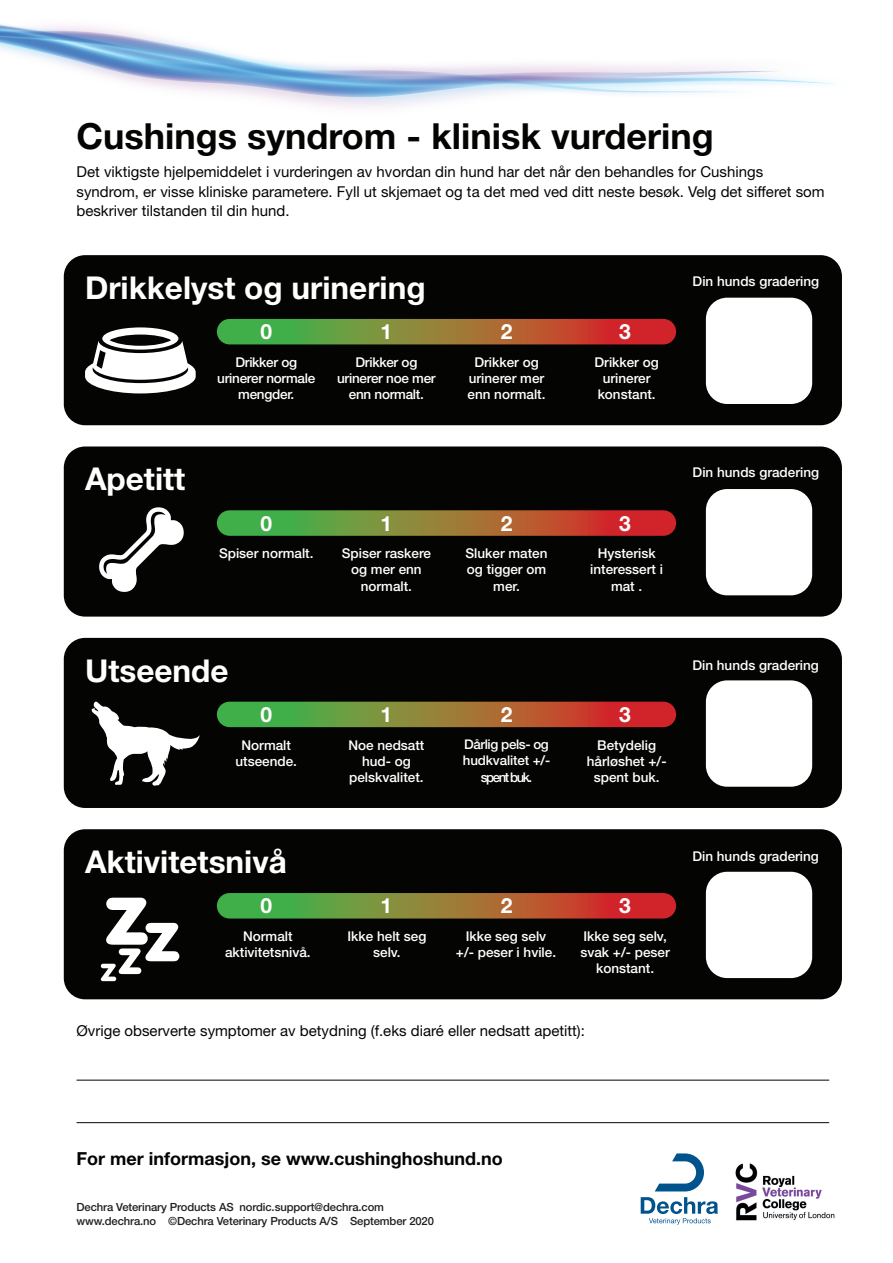
<style>
.page{position:relative;width:893px;height:1263px;background:#fff}
.page>*{position:absolute;margin:0;border:0;box-sizing:border-box;transform-origin:0 0}
.t1{font:700 36px "Helvetica Neue LT Std";color:#040503}
.t2{font:700 31.5px "Helvetica Neue LT Std";color:#fff}
.t3{font:700 21px "Helvetica Neue LT Std";color:#fff}
.t4{font:700 18px "Helvetica Neue LT Std";color:#040503}
.t5{font:15px/19.5px "Helvetica Neue LT Std";color:#040503}
.t6{font:500 13.5px/16.2px "Helvetica Neue LT Std";color:#fff;text-align:center}
.t7{font:500 13.5px/16.2px "Helvetica Neue LT Std";letter-spacing:-.02em;color:#fff;text-align:center}
.t8{font:500 13.35px/16px "Helvetica Neue LT Std";letter-spacing:-.03em;color:#fff;text-align:center}
.Body_White{font:500 11.25px "Helvetica Neue LT Std";letter-spacing:-.01em;color:#231f20}
</style>
<div class="page">
<img style="left:0;top:24px;width:835px;height:84px">
<svg style="left:655px;top:1153px;width:49px;height:38px"></svg>
<svg style="left:641px;top:1197px;width:77px;height:28px"></svg>
<img style="left:735px;top:1163px;width:100px;height:58px">
<div style="left:64px;top:255px;width:778px;height:170px;background:#040503;border-radius:21px"></div>
<div style="left:64px;top:446px;width:778px;height:171px;background:#040503;border-radius:21px"></div>
<div style="left:64px;top:638px;width:778px;height:170px;background:#040503;border-radius:21px"></div>
<div style="left:64px;top:829px;width:778px;height:170px;background:#040503;border-radius:21px"></div>
<svg style="left:85px;top:327px;width:111px;height:66px"></svg>
<svg style="left:217px;top:319px;width:459px;height:25px;background:#917438"></svg>
<svg style="left:217px;top:510px;width:459px;height:26px;background:#8e7137"></svg>
<svg style="left:217px;top:702px;width:459px;height:25px;background:#917438"></svg>
<svg style="left:217px;top:893px;width:459px;height:25px;background:#917338"></svg>
<div style="left:706px;top:298px;width:106px;height:106px;background:#fff;border-radius:21px"></div>
<div style="left:706px;top:489px;width:106px;height:106px;background:#fff;border-radius:21px"></div>
<div style="left:706px;top:680px;width:106px;height:107px;background:#fff;border-radius:21px"></div>
<div style="left:706px;top:872px;width:106px;height:106px;background:#fff;border-radius:21px"></div>
<svg style="left:99px;top:507px;width:85px;height:85px"></svg>
<svg style="left:91px;top:701px;width:109px;height:85px"></svg>
<svg style="left:101px;top:898px;width:78px;height:83px"></svg>
<hr style="left:77px;top:1080px;width:752px;height:1px;background:#040503">
<hr style="left:77px;top:1122px;width:752px;height:1px;background:#040503">
<p class="t1" style="left:77px;top:114px;width:639px">Cushings syndrom - klinisk vurdering</p>
<p class="t5" style="left:77px;top:162px;width:750px">Det viktigste hjelpemiddelet i vurderingen av hvordan din hund har det når den behandles for Cushings syndrom, er visse kliniske parametere. Fyll ut skjemaet og ta det med ved ditt neste besøk. Velg det sifferet som beskriver tilstanden til din hund.</p>
<p class="t2" style="left:85px;top:268px;width:342px">Drikkelyst og urinering</p>
<p class="t3" style="left:261px;top:319px;width:13px">0</p>
<p class="t3" style="left:381px;top:319px;width:13px">1</p>
<p class="t3" style="left:501px;top:319px;width:13px">2</p>
<p class="t3" style="left:619px;top:319px;width:13px">3</p>
<p class="t2" style="left:85px;top:459px;width:102px">Apetitt</p>
<p class="t7" style="left:217px;top:354px;width:99px">Drikker og urinerer normale mengder.</p>
<p class="t7" style="left:337px;top:354px;width:100px">Drikker og urinerer noe mer enn normalt.</p>
<p class="t6" style="left:468px;top:354px;width:80px">Drikker og urinerer mer enn normalt.</p>
<p class="t6" style="left:594px;top:354px;width:66px">Drikker og urinerer konstant.</p>
<p class="t3" style="left:261px;top:510px;width:13px">0</p>
<p class="t3" style="left:381px;top:510px;width:13px">1</p>
<p class="t3" style="left:501px;top:510px;width:13px">2</p>
<p class="t3" style="left:619px;top:510px;width:13px">3</p>
<p class="t6" style="left:219px;top:545px;width:96px">Spiser normalt.</p>
<p class="t6" style="left:342px;top:545px;width:91px">Spiser raskere og mer enn normalt.</p>
<p class="t6" style="left:466px;top:545px;width:84px">Sluker maten og tigger om mer.</p>
<p class="t6" style="left:590px;top:545px;width:74px">Hysterisk interessert i mat .</p>
<p class="t6" style="left:693px;top:273px;width:128px">Din hunds gradering</p>
<p class="t6" style="left:693px;top:464px;width:128px">Din hunds gradering</p>
<p class="t2" style="left:85px;top:651px;width:145px">Utseende</p>
<p class="t3" style="left:261px;top:701px;width:13px">0</p>
<p class="t3" style="left:381px;top:701px;width:13px">1</p>
<p class="t3" style="left:501px;top:701px;width:13px">2</p>
<p class="t3" style="left:619px;top:701px;width:13px">3</p>
<p class="t6" style="left:236px;top:736px;width:63px">Normalt utseende.</p>
<p class="t6" style="left:348px;top:736px;width:78px">Noe nedsatt hud- og pelskvalitet.</p>
<p class="t8" style="left:463px;top:736px;width:89px">Dårlig pels- og hudkvalitet +/- spent buk.</p>
<p class="t6" style="left:587px;top:736px;width:81px">Betydelig hårløshet +/- spent buk.</p>
<p class="t6" style="left:692px;top:657px;width:128px">Din hunds gradering</p>
<p class="t2" style="left:85px;top:842px;width:203px">Aktivitetsnivå</p>
<p class="t3" style="left:261px;top:893px;width:13px">0</p>
<p class="t3" style="left:381px;top:893px;width:13px">1</p>
<p class="t3" style="left:501px;top:893px;width:13px">2</p>
<p class="t3" style="left:619px;top:893px;width:13px">3</p>
<p class="t6" style="left:225px;top:928px;width:87px">Normalt aktivitetsnivå.</p>
<p class="t6" style="left:348px;top:928px;width:80px">Ikke helt seg selv.</p>
<p class="t6" style="left:456px;top:928px;width:102px">Ikke seg selv +/- peser i hvile.</p>
<p class="t6" style="left:580px;top:928px;width:91px">Ikke seg selv, svak +/- peser konstant.</p>
<p class="t5" style="left:77px;top:1020px;width:510px">Øvrige observerte symptomer av betydning (f.eks diaré eller nedsatt apetitt):</p>
<p class="t6" style="left:692px;top:848px;width:128px">Din hunds gradering</p>
<p class="t4" style="left:77px;top:1148px;width:428px">For mer informasjon, se www.cushinghoshund.no</p>
<p class="Body_White" style="left:77px;top:1200px;width:309px">Dechra Veterinary Products AS nordic.support@dechra.com</p>
<p class="Body_White" style="left:77px;top:1214px;width:359px">www.dechra.no ©Dechra Veterinary Products A/S September 2020</p>
</div>
